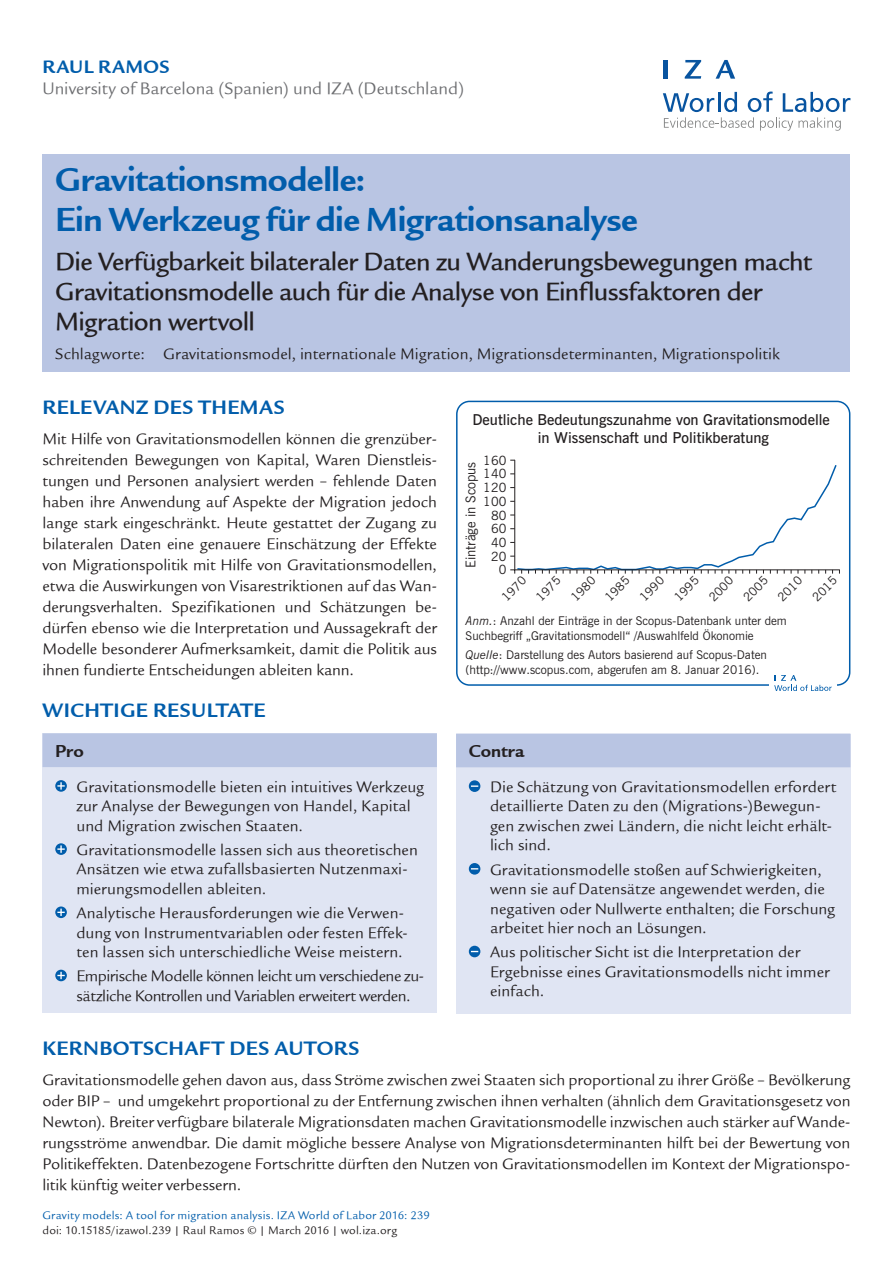
<style>
.page{position:relative;width:893px;height:1263px;background:#fff}
.page>*{position:absolute;margin:0;border:0;box-sizing:border-box;transform-origin:0 0}
.t1{font:36px/40.5px "Legacy Sans ITCTT Bold";letter-spacing:-.015em;color:#015dab}
.t2{font:27px/30px "Legacy Sans Md ITCTT Medium";letter-spacing:-.02em;color:#231f20}
.t3{font:21px "Legacy Sans ITCTT Bold";letter-spacing:.02em;color:#015dab}
.t4{font:19.5px "Legacy Sans ITCTT Bold";letter-spacing:.02em;color:#015dab}
.t5{font:18.75px "Legacy Sans ITCTT Bold";color:#231f20}
.t6{font:18px "Legacy Sans ITCTT Book";color:#6c6d70}
.t7{font:16.5px/21px "Legacy Sans ITCTT Book";color:#231f20}
.t8{font:16.5px/19.5px "Legacy Sans ITCTT Book";letter-spacing:-.025em;color:#231f20}
.t9{font:600 15px/18px "News Gothic BT";color:#231f20;text-align:center}
.t10{font:13.5px "News Gothic BT";color:#231f20}
.t11{font:12.75px/13.6px "News Gothic BT";color:#231f20;text-align:right}
.t12{font:12px/15px "News Gothic BT";color:#231f20}
.t13{font:12px "Legacy Sans ITCTT Book";letter-spacing:.015em;color:#015dab}
.t14{font:12px "Legacy Sans ITCTT Book";letter-spacing:.015em;color:#231f20}
.s1{font-style:italic}
</style>
<div class="page">
<svg style="left:663px;top:92px;width:187px;height:39px"></svg>
<hr style="left:664px;top:60px;width:4px;height:19px;background:#0854a0">
<svg style="left:685px;top:60px;width:16px;height:19px"></svg>
<svg style="left:716px;top:60px;width:19px;height:19px"></svg>
<div style="left:43px;top:154px;width:807px;height:218px;background:#b9c5e3"></div>
<div style="left:43px;top:734px;width:394px;height:279px;background:#e0e5f3"></div>
<div style="left:43px;top:733px;width:394px;height:34px;background:#b9c5e3"></div>
<svg style="left:55px;top:780px;width:12px;height:12px"></svg>
<svg style="left:57px;top:782px;width:8px;height:8px"></svg>
<svg style="left:55px;top:843px;width:12px;height:12px"></svg>
<svg style="left:57px;top:845px;width:8px;height:8px"></svg>
<svg style="left:55px;top:906px;width:12px;height:12px"></svg>
<svg style="left:57px;top:909px;width:8px;height:7px"></svg>
<svg style="left:55px;top:970px;width:12px;height:11px"></svg>
<svg style="left:57px;top:972px;width:8px;height:7px"></svg>
<div style="left:456px;top:734px;width:394px;height:279px;background:#e0e5f3"></div>
<div style="left:456px;top:733px;width:394px;height:34px;background:#b9c5e3"></div>
<div style="left:469px;top:780px;width:11px;height:12px;background:#015dab;border-radius:50%"></div>
<svg style="left:471px;top:785px;width:7px;height:2px"></svg>
<svg style="left:469px;top:863px;width:11px;height:12px"></svg>
<svg style="left:469px;top:946px;width:11px;height:11px"></svg>
<div style="left:456px;top:401px;width:394px;height:285px;border:2px solid #015dab;border-radius:13px"></div>
<svg style="left:510px;top:460px;width:330px;height:114px"></svg>
<hr style="left:515px;top:569px;width:324px;height:1px;background:#231f20">
<div style="left:769px;top:670px;width:68px;height:27px;background:#fff"></div>
<svg style="left:774px;top:675px;width:58px;height:16px"></svg>
<p class="t4" style="left:43px;top:55px;width:128px">RAUL RAMOS</p>
<p class="t6" style="left:43px;top:79px;width:423px">University of Barcelona (Spanien) und IZA (Deutschland)</p>
<h1 class="t1" style="left:55px;top:159px;width:584px">Gravitationsmodelle:<br>Ein Werkzeug für die Migrationsanalyse</h1>
<h2 class="t2" style="left:55px;top:246px;width:758px">Die Verfügbarkeit bilateraler Daten zu Wanderungsbewegungen macht<br>Gravitationsmodelle auch für die Analyse von Einflussfaktoren der<br>Migration wertvoll</h2>
<p class="t7" style="left:55px;top:344px;width:726px">Schlagworte: Gravitationsmodel, internationale Migration, Migrationsdeterminanten, Migrationspolitik</p>
<p class="t3" style="left:43px;top:395px;width:244px">RELEVANZ DES THEMAS</p>
<p class="t7" style="left:43px;top:428px;width:396px;text-align:justify">Mit Hilfe von Gravitationsmodellen können die grenzüber&shy;schreitenden Bewegungen von Kapital, Waren Dienstleis&shy;tungen und Personen analysiert werden – fehlende Daten haben ihre Anwendung auf Aspekte der Migration jedoch lange stark eingeschränkt. Heute gestattet der Zugang zu bilateralen Daten eine genauere Einschätzung der Effekte von Migrationspolitik mit Hilfe von Gravitationsmodellen, etwa die Auswirkungen von Visarestriktionen auf das Wan&shy;derungsverhalten. Spezifikationen und Schätzungen be&shy;dürfen ebenso wie die Interpretation und Aussagekraft der Modelle besonderer Aufmerksamkeit, damit die Politik aus ihnen fundierte Entscheidungen ableiten kann.</p>
<p class="t3" style="left:43px;top:698px;width:225px">WICHTIGE RESULTATE</p>
<p class="t5" style="left:55px;top:740px;width:30px">Pro</p>
<p class="t7" style="left:77px;top:777px;width:349px;line-height:19.5px">Gravitationsmodelle bieten ein intuitives Werkzeug zur Analyse der Bewegungen von Handel, Kapital und Migration zwischen Staaten.</p>
<p class="t7" style="left:77px;top:840px;width:343px;line-height:19.5px">Gravitationsmodelle lassen sich aus theoretischen<br>Ansätzen wie etwa zufallsbasierten Nutzenmaxi&shy;mierungsmodellen ableiten.</p>
<p class="t7" style="left:77px;top:903px;width:333px;line-height:19.5px">Analytische Herausforderungen wie die Verwen&shy;dung von Instrumentvariablen oder festen Effek&shy;ten lassen sich unterschiedliche Weise meistern.</p>
<p class="t8" style="left:77px;top:966px;width:349px">Empirische Modelle können leicht um verschiedene zu&shy;sätzliche Kontrollen und Variablen erweitert werden.</p>
<p class="t9" style="left:472px;top:411px;width:359px">Deutliche Bedeutungszunahme von Gravitationsmodelle in Wissenschaft und Politikberatung</p>
<p class="t11" style="left:483px;top:454px;width:25px">160<br>140<br>120<br>100<br>80<br>60<br>40<br>20</p>
<p class="t10" style="left:463px;top:568px;width:108px;rotate:-90deg">Einträge in Scopus</p>
<p class="t11" style="left:499px;top:563px;width:9px">0</p>
<p class="t12" style="left:499px;top:594px;width:30px;rotate:-45deg">1970</p>
<p class="t12" style="left:533px;top:594px;width:30px;rotate:-45deg">1975</p>
<p class="t12" style="left:568px;top:594px;width:30px;rotate:-45deg">1980</p>
<p class="t12" style="left:602px;top:594px;width:30px;rotate:-45deg">1985</p>
<p class="t12" style="left:637px;top:594px;width:30px;rotate:-45deg">1990</p>
<p class="t12" style="left:671px;top:594px;width:30px;rotate:-45deg">1995</p>
<p class="t12" style="left:706px;top:594px;width:30px;rotate:-45deg">2000</p>
<p class="t12" style="left:741px;top:594px;width:30px;rotate:-45deg">2005</p>
<p class="t12" style="left:775px;top:594px;width:30px;rotate:-45deg">2010</p>
<p class="t12" style="left:810px;top:594px;width:30px;rotate:-45deg">2015</p>
<p class="t12" style="left:466px;top:614px;width:323px"><span class="s1">Anm.</span>: Anzahl der Einträge in der Scopus-Datenbank unter dem<br>Suchbegriff „Gravitationsmodell“ /Auswahlfeld Ökonomie</p>
<p class="t12" style="left:466px;top:648px;width:303px"><span class="s1">Quelle</span>: Darstellung des Autors basierend auf Scopus-Daten (http://www.scopus.com, abgerufen am 8. Januar 2016).</p>
<p class="t5" style="left:469px;top:740px;width:57px">Contra</p>
<p class="t7" style="left:490px;top:777px;width:348px;line-height:19.5px">Die Schätzung von Gravitationsmodellen erfordert detaillierte Daten zu den (Migrations-)Bewegun&shy;gen zwischen zwei Ländern, die nicht leicht erhält&shy;lich sind.</p>
<p class="t7" style="left:490px;top:860px;width:347px;line-height:19.5px">Gravitationsmodelle stoßen auf Schwierigkeiten, wenn sie auf Datensätze angewendet werden, die negativen oder Nullwerte enthalten; die Forschung arbeitet hier noch an Lösungen.</p>
<p class="t7" style="left:490px;top:942px;width:341px;line-height:19.5px">Aus politischer Sicht ist die Interpretation der<br>Ergebnisse eines Gravitationsmodells nicht immer einfach.</p>
<p class="t3" style="left:43px;top:1036px;width:319px">KERNBOTSCHAFT DES AUTORS</p>
<p class="t7" style="left:43px;top:1069px;width:809px;text-align:justify">Gravitationsmodelle gehen davon aus, dass Ströme zwischen zwei Staaten sich proportional zu ihrer Größe – Bevölkerung oder BIP – und umgekehrt proportional zu der Entfernung zwischen ihnen verhalten (ähnlich dem Gravitationsgesetz von Newton). Breiter verfügbare bilaterale Migrationsdaten machen Gravitationsmodelle inzwischen auch stärker auf Wande&shy;rungsströme anwendbar. Die damit mögliche bessere Analyse von Migrationsdeterminanten hilft bei der Bewertung von Politikeffekten. Datenbezogene Fortschritte dürften den Nutzen von Gravitationsmodellen im Kontext der Migrationspo&shy;litik künftig weiter verbessern.</p>
<p class="t13" style="left:43px;top:1209px;width:389px">Gravity models: A tool for migration analysis. IZA World of Labor 2016: 239</p>
<p class="t14" style="left:43px;top:1224px;width:356px">doi: 10.15185/izawol.239 | Raul Ramos © | March 2016 | wol.iza.org</p>
</div>
